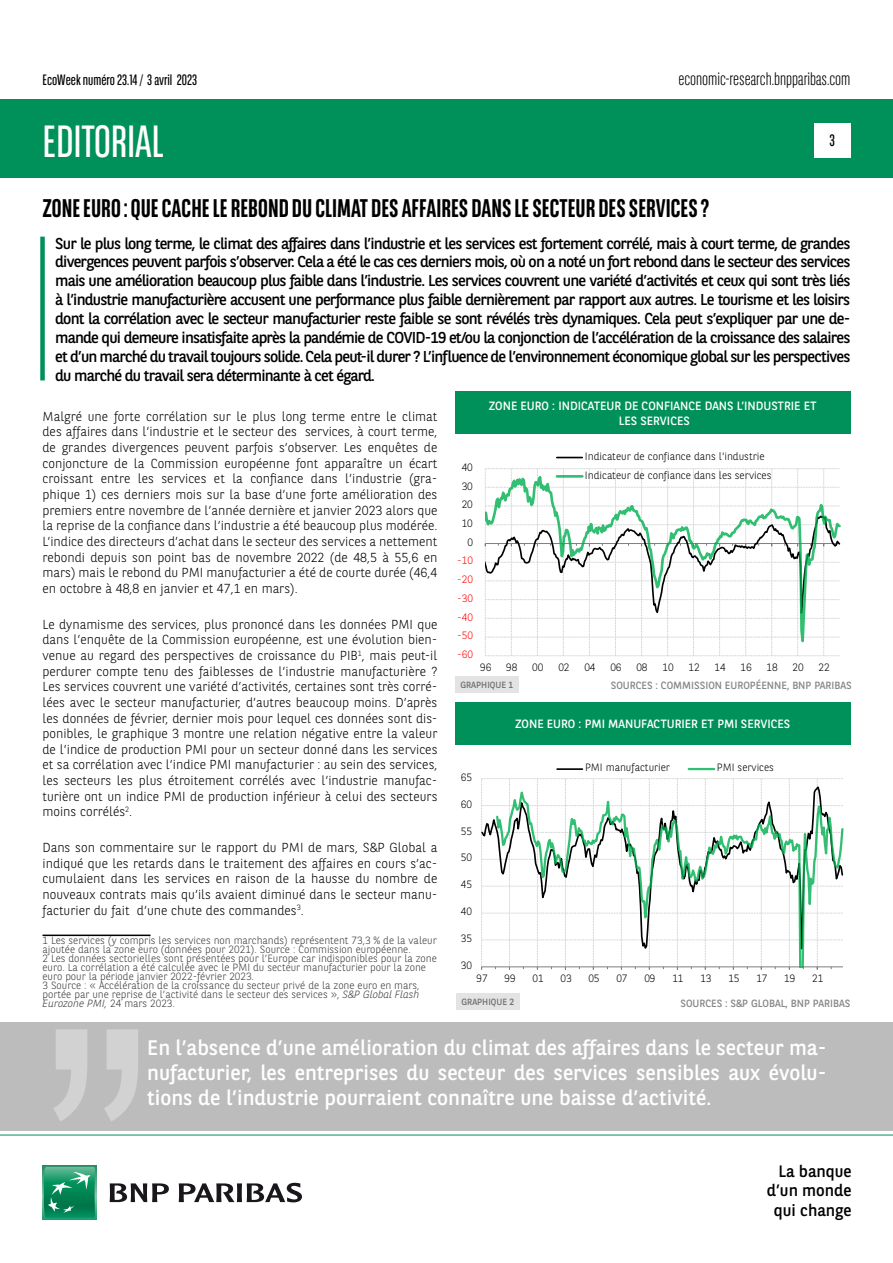
<style>
.page{position:relative;width:893px;height:1263px;background:#fff}
.page>*{position:absolute;margin:0;border:0;box-sizing:border-box;transform-origin:0 0}
.t1{font:45px "BNPP Sans Condensed";color:#fff}
.t2{font:700 25.5px "BNPP Sans Condensed";color:#000}
.t3{font:21px/25.2px "BNPP Sans";color:#fff;text-align:justify}
.t4{font:300 18px "BNPP Sans Condensed";color:#000}
.t5{font:16.5px/19.8px "BNPP Sans";color:#000;text-align:right}
.t6{font:16.5px "BNPP Sans Condensed";color:#000}
.t7{font:15.75px/18.9px "BNPP Sans";letter-spacing:-.05em;color:#000;text-align:justify}
.t8{font:15px "BNPP Sans Condensed";color:#000}
.t9{font:300 13.05px/15.6px "BNPP Sans";color:#000;text-align:justify}
.t10{font:12px/14.4px "BNPP Sans";color:#fff;text-align:center}
.t11{font:300 10.65px/18.9px "BNPP Sans";letter-spacing:-.01em;color:#000}
.t12{font:300 10.65px "BNPP Sans";letter-spacing:-.01em;color:#f00}
.t13{font:300 10.5px/9px "BNPP Sans";color:#3c3c3b}
.t14{font:10.5px "BNPP Sans";color:#878787}
.t15{font:9px "BNPP Sans";color:#706f6f}
.s1{font-style:italic}
</style>
<div class="page">
<div style="left:1px;top:99px;width:892px;height:78px;background:#00915b"></div>
<svg style="left:43px;top:1166px;width:53px;height:53px"></svg>
<svg style="left:44px;top:1167px;width:51px;height:51px;background:#26996e"></svg>
<svg style="left:110px;top:1183px;width:59px;height:19px"></svg>
<svg style="left:179px;top:1183px;width:123px;height:19px"></svg>
<hr style="left:0;top:1135px;width:893px;height:1px;background:#00915b">
<div style="left:814px;top:123px;width:36px;height:34px;background:#fff"></div>
<hr style="left:43px;top:934px;width:108px;height:2px;background:#000">
<div style="left:40px;top:237px;width:5px;height:143px;background:#00915b"></div>
<svg style="left:485px;top:468px;width:356px;height:188px"></svg>
<svg style="left:557px;top:457px;width:25px;height:1px"></svg>
<hr style="left:557px;top:475px;width:25px;height:3px;background:#00b050;opacity:.8">
<div style="left:455px;top:392px;width:395px;height:42px;background:#00915b"></div>
<div style="left:0;top:1022px;width:893px;height:109px;background:#bcbcbc"></div>
<svg style="left:53px;top:1029px;width:85px;height:92px"></svg>
<div style="left:455px;top:677px;width:64px;height:16px;background:#e3e3e3"></div>
<svg style="left:481px;top:784px;width:14px;height:184px"></svg>
<svg style="left:495px;top:779px;width:349px;height:189px"></svg>
<hr style="left:557px;top:768px;width:25px;height:2px;background:#000">
<hr style="left:689px;top:768px;width:25px;height:2px;background:#33bf73">
<div style="left:455px;top:703px;width:395px;height:42px;background:#00915b"></div>
<div style="left:456px;top:993px;width:64px;height:17px;background:#e3e3e3"></div>
<p class="t8" style="left:43px;top:70px;width:156px">EcoWeek numéro 23.14 / 3 avril 2023</p>
<h3 class="t4" style="left:678px;top:67px;width:174px">economic-research.bnpparibas.com</h3>
<h1 class="t1" style="left:43px;top:113px;width:123px">EDITORIAL</h1>
<h2 class="t2" style="left:43px;top:193px;width:668px">ZONE EURO : QUE CACHE LE REBOND DU CLIMAT DES AFFAIRES DANS LE SECTEUR DES SERVICES ?</h2>
<p class="t6" style="left:829px;top:130px;width:7px">3</p>
<p class="t7" style="left:55px;top:233px;width:797px">Sur le plus long terme, le climat des affaires dans l’industrie et les services est fortement corrélé, mais à court terme, de grandes divergences peuvent parfois s’observer. Cela a été le cas ces derniers mois, où on a noté un fort rebond dans le secteur des services mais une amélioration beaucoup plus faible dans l’industrie. Les services couvrent une variété d’activités et ceux qui sont très liés à l’industrie manufacturière accusent une performance plus faible dernièrement par rapport aux autres. Le tourisme et les loisirs dont la corrélation avec le secteur manufacturier reste faible se sont révélés très dynamiques. Cela peut s’expliquer par une de&shy;mande qui demeure insatisfaite après la pandémie de COVID-19 et/ou la conjonction de l’accélération de la croissance des salaires et d’un marché du travail toujours solide. Cela peut-il durer ? L’influence de l’environnement économique global sur les perspectives du marché du travail sera déterminante à cet égard.</p>
<p class="t9" style="left:43px;top:408px;width:396px">Malgré une forte corrélation sur le plus long terme entre le climat des affaires dans l’industrie et le secteur des services, à court terme, de grandes divergences peuvent parfois s’observer. Les enquêtes de conjoncture de la Commission européenne font apparaître un écart croissant entre les services et la confiance dans l’industrie (gra&shy;phique 1) ces derniers mois sur la base d’une forte amélioration des premiers entre novembre de l’année dernière et janvier 2023 alors que la reprise de la confiance dans l’industrie a été beaucoup plus modérée.<br>L’indice des directeurs d’achat dans le secteur des services a nettement rebondi depuis son point bas de novembre 2022 (de 48,5 à 55,6 en mars) mais le rebond du PMI manufacturier a été de courte durée (46,4 en octobre à 48,8 en janvier et 47,1 en mars).</p>
<p class="t9" style="left:43px;top:616px;width:396px">Le dynamisme des services, plus prononcé dans les données PMI que dans l’enquête de la Commission européenne, est une évolution bien&shy;venue au regard des perspectives de croissance du PIB<sup>1</sup>, mais peut-il perdurer compte tenu des faiblesses de l’industrie manufacturière ?<br>Les services couvrent une variété d’activités, certaines sont très corré&shy;lées avec le secteur manufacturier, d’autres beaucoup moins. D’après les données de février, dernier mois pour lequel ces données sont dis&shy;ponibles, le graphique 3 montre une relation négative entre la valeur de l’indice de production PMI pour un secteur donné dans les services et sa corrélation avec l’indice PMI manufacturier : au sein des services, les secteurs les plus étroitement corrélés avec l’industrie manufac&shy;turière ont un indice PMI de production inférieur à celui des secteurs moins corrélés<sup>2</sup>.</p>
<p class="t9" style="left:43px;top:839px;width:396px">Dans son commentaire sur le rapport du PMI de mars, S&amp;P Global a indiqué que les retards dans le traitement des affaires en cours s’ac&shy;cumulaient dans les services en raison de la hausse du nombre de nouveaux contrats mais qu’ils avaient diminué dans le secteur manu&shy;facturier du fait d’une chute des commandes<sup>3</sup>.</p>
<p class="t10" style="left:489px;top:398px;width:329px">ZONE EURO : INDICATEUR DE CONFIANCE DANS L’INDUSTRIE ET<br>LES SERVICES</p>
<p class="t11" style="left:585px;top:446px;width:188px">Indicateur de confiance dans l'industrie<br>Indicateur de confiance dans les services</p>
<p class="t11" style="left:462px;top:457px;width:13px">40</p>
<p class="t11" style="left:462px;top:476px;width:13px">30</p>
<p class="t11" style="left:462px;top:495px;width:13px">20</p>
<p class="t11" style="left:462px;top:513px;width:13px">10</p>
<p class="t11" style="left:467px;top:532px;width:7px">0</p>
<p class="t12" style="left:457px;top:553px;width:17px">-10</p>
<p class="t12" style="left:457px;top:572px;width:17px">-20</p>
<p class="t12" style="left:457px;top:591px;width:17px">-30</p>
<p class="t12" style="left:457px;top:609px;width:17px">-40</p>
<p class="t12" style="left:457px;top:628px;width:17px">-50</p>
<p class="t12" style="left:457px;top:647px;width:17px">-60</p>
<p class="t11" style="left:480px;top:657px;width:13px">96</p>
<p class="t11" style="left:506px;top:657px;width:13px">98</p>
<p class="t11" style="left:532px;top:657px;width:13px">00</p>
<p class="t11" style="left:558px;top:657px;width:13px">02</p>
<p class="t11" style="left:584px;top:657px;width:13px">04</p>
<p class="t11" style="left:610px;top:657px;width:13px">06</p>
<p class="t11" style="left:636px;top:657px;width:13px">08</p>
<p class="t11" style="left:662px;top:657px;width:13px">10</p>
<p class="t11" style="left:688px;top:657px;width:13px">12</p>
<p class="t11" style="left:714px;top:657px;width:13px">14</p>
<p class="t11" style="left:740px;top:657px;width:13px">16</p>
<p class="t11" style="left:766px;top:657px;width:13px">18</p>
<p class="t11" style="left:793px;top:657px;width:13px">20</p>
<p class="t11" style="left:819px;top:657px;width:13px">22</p>
<p class="t14" style="left:611px;top:678px;width:243px">SOURCES : COMMISSION EUROPÉENNE, BNP PARIBAS</p>
<p class="t15" style="left:460px;top:679px;width:54px">GRAPHIQUE 1</p>
<p class="t10" style="left:515px;top:716px;width:277px">ZONE EURO : PMI MANUFACTURIER ET PMI SERVICES</p>
<p class="t11" style="left:585px;top:757px;width:86px">PMI manufacturier</p>
<p class="t11" style="left:717px;top:757px;width:59px">PMI services</p>
<p class="t11" style="left:461px;top:767px;width:13px">65</p>
<p class="t11" style="left:461px;top:794px;width:13px">60</p>
<p class="t11" style="left:461px;top:821px;width:13px">55</p>
<p class="t11" style="left:461px;top:848px;width:13px">50</p>
<p class="t11" style="left:461px;top:875px;width:13px">45</p>
<p class="t11" style="left:461px;top:901px;width:13px">40</p>
<p class="t13" style="left:43px;top:936px;width:396px">1 Les services (y compris les services non marchands) représentent 73,3 % de la valeur ajoutée dans la zone euro (données pour 2021). Source : Commission européenne.<br>2 Les données sectorielles sont présentées pour l’Europe car indisponibles pour la zone euro. La corrélation a été calculée avec le PMI du secteur manufacturier pour la zone euro pour la période janvier 2022-février 2023.<br>3 Source : « Accélération de la croissance du secteur privé de la zone euro en mars, portée par une reprise de l’activité dans le secteur des services », <span class="s1">S&amp;P Global Flash Eurozone PMI,</span> 24 mars 2023.</p>
<p class="t11" style="left:461px;top:928px;width:13px">35</p>
<p class="t11" style="left:461px;top:955px;width:13px">30</p>
<p class="t11" style="left:476px;top:968px;width:13px">97</p>
<p class="t11" style="left:504px;top:968px;width:13px">99</p>
<p class="t11" style="left:532px;top:968px;width:13px">01</p>
<p class="t11" style="left:560px;top:968px;width:13px">03</p>
<p class="t11" style="left:588px;top:968px;width:13px">05</p>
<p class="t11" style="left:616px;top:968px;width:13px">07</p>
<p class="t11" style="left:644px;top:968px;width:13px">09</p>
<p class="t11" style="left:672px;top:968px;width:13px">11</p>
<p class="t11" style="left:700px;top:968px;width:13px">13</p>
<p class="t11" style="left:728px;top:968px;width:13px">15</p>
<p class="t11" style="left:756px;top:968px;width:13px">17</p>
<p class="t11" style="left:784px;top:968px;width:13px">19</p>
<p class="t11" style="left:812px;top:968px;width:13px">21</p>
<p class="t15" style="left:461px;top:996px;width:54px">GRAPHIQUE 2</p>
<p class="t14" style="left:680px;top:996px;width:172px">SOURCES : S&amp;P GLOBAL, BNP PARIBAS</p>
<h3 class="t3" style="left:147px;top:1034px;width:681px">En l’absence d’une amélioration du climat des affaires dans le secteur ma&shy;nufacturier, les entreprises du secteur des services sensibles aux évolu&shy;tions de l’industrie pourraient connaître une baisse d’activité.</h3>
<p class="t5" style="left:767px;top:1160px;width:86px">La banque d’un monde qui change</p>
</div>
